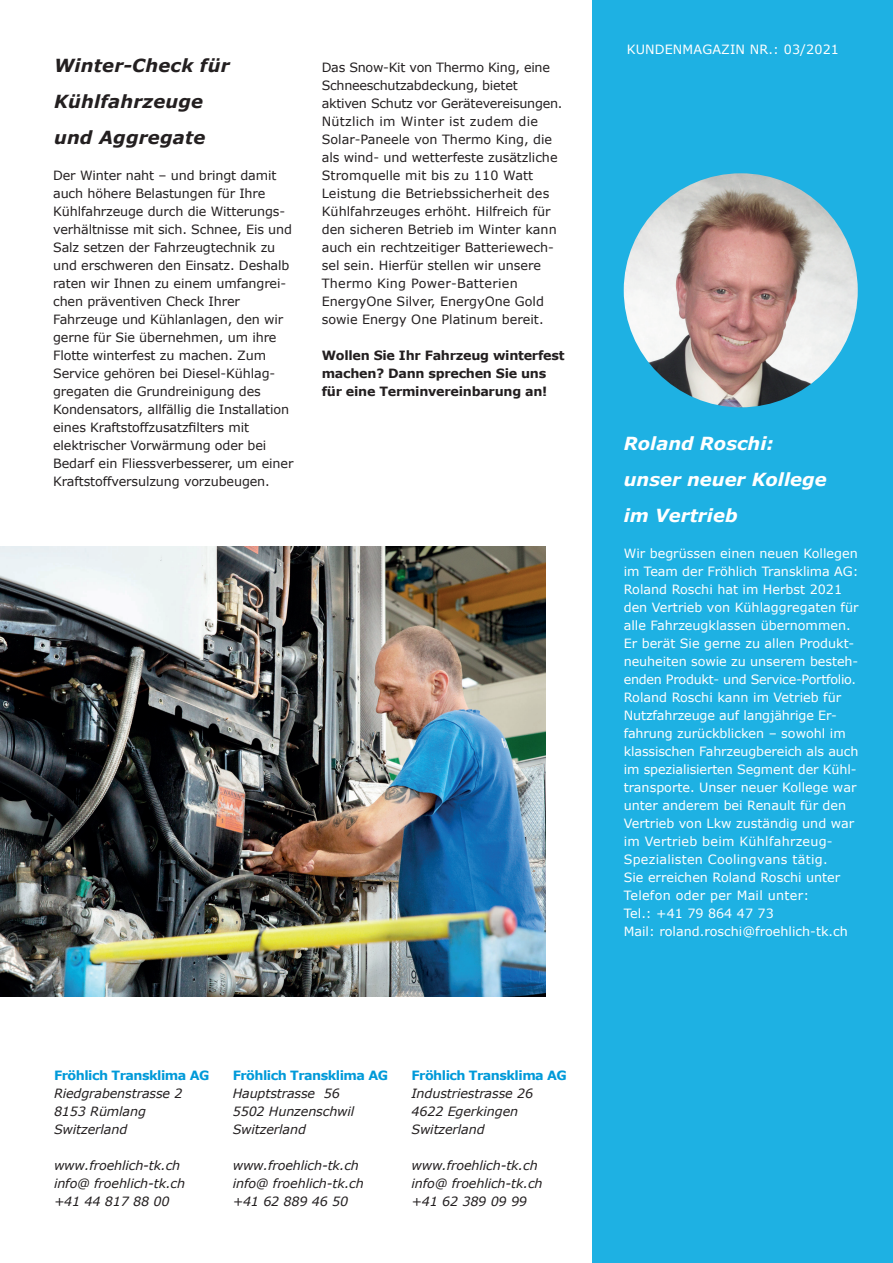
<style>
.page{position:relative;width:893px;height:1263px;background:#fff}
.page>*{position:absolute;margin:0;border:0;box-sizing:border-box;transform-origin:0 0}
.t1{font:italic 700 18px/36px "Verdana";color:#fff}
.t2{font:italic 700 18px/36px "Verdana";letter-spacing:.01em;color:#231f20}
.t3{font:12.75px/18px "Verdana";letter-spacing:-.01em;color:#231f20}
.t4{font:12.75px/18px "Verdana";color:#fff}
.t5{font:italic 12.75px/18px "Verdana";letter-spacing:-.01em;color:#231f20}
.t6{font:700 12.75px/18px "Verdana";letter-spacing:-.02em;color:#231f20}
.t7{font:700 12.75px "Verdana";letter-spacing:-.04em;color:#009ad9}
</style>
<div class="page">
<div style="left:592px;top:0;width:301px;height:1263px;background:#1eb1e3"></div>
<img style="left:624px;top:173px;width:234px;height:234px;border-radius:117px">
<img style="left:0;top:547px;width:546px;height:450px">
<h1 class="t2" style="left:54px;top:48px;width:177px">Winter-Check für<br>Kühlfahrzeuge und Aggregate</h1>
<p class="t3" style="left:53px;top:166px;width:242px">Der Winter naht – und bringt damit auch höhere Belastungen für Ihre Kühlfahrzeuge durch die Witterungs&shy;verhältnisse mit sich. Schnee, Eis und Salz setzen der Fahrzeugtechnik zu und erschweren den Einsatz. Deshalb raten wir Ihnen zu einem umfangrei&shy;chen präventiven Check Ihrer Fahrzeuge und Kühlanlagen, den wir gerne für Sie übernehmen, um ihre Flotte winterfest zu machen. Zum Service gehören bei Diesel-Kühlag&shy;gregaten die Grundreinigung des Kondensators, allfällig die Installation eines Kraftstoffzusatzfilters mit elektrischer Vorwärmung oder bei Bedarf ein Fliessverbesserer, um einer Kraftstoffversulzung vorzubeugen.</p>
<p class="t3" style="left:322px;top:58px;width:242px">Das Snow-Kit von Thermo King, eine Schneeschutzabdeckung, bietet aktiven Schutz vor Gerätevereisungen.<br>Nützlich im Winter ist zudem die Solar-Paneele von Thermo King, die als wind- und wetterfeste zusätzliche Stromquelle mit bis zu 110 Watt Leistung die Betriebssicherheit des Kühlfahrzeuges erhöht. Hilfreich für den sicheren Betrieb im Winter kann auch ein rechtzeitiger Batteriewech&shy;sel sein. Hierfür stellen wir unsere Thermo King Power-Batterien EnergyOne Silver, EnergyOne Gold sowie Energy One Platinum bereit.</p>
<p class="t6" style="left:322px;top:347px;width:244px">Wollen Sie Ihr Fahrzeug winterfest machen? Dann sprechen Sie uns für eine Terminvereinbarung an!</p>
<p class="t7" style="left:54px;top:1067px;width:157px">Fröhlich Transklima AG</p>
<p class="t5" style="left:54px;top:1085px;width:130px">Riedgrabenstrasse 2<br>8153 Rümlang<br>Switzerland</p>
<p class="t5" style="left:54px;top:1157px;width:133px">www.froehlich-tk.ch info@ froehlich-tk.ch +41 44 817 88 00</p>
<p class="t7" style="left:233px;top:1067px;width:157px">Fröhlich Transklima AG</p>
<p class="t5" style="left:233px;top:1085px;width:123px">Hauptstrasse 56<br>5502 Hunzenschwil<br>Switzerland</p>
<p class="t5" style="left:233px;top:1157px;width:133px">www.froehlich-tk.ch info@ froehlich-tk.ch +41 62 889 46 50</p>
<p class="t7" style="left:411px;top:1067px;width:157px">Fröhlich Transklima AG</p>
<p class="t5" style="left:411px;top:1085px;width:123px">Industriestrasse 26<br>4622 Egerkingen<br>Switzerland</p>
<p class="t5" style="left:411px;top:1157px;width:133px">www.froehlich-tk.ch info@ froehlich-tk.ch +41 62 389 09 99</p>
<p class="t4" style="left:627px;top:40px;width:214px">KUNDENMAGAZIN NR.: 03/2021</p>
<h1 class="t1" style="left:624px;top:426px;width:205px">Roland Roschi: unser neuer Kollege im Vertrieb</h1>
<p class="t4" style="left:624px;top:544px;width:236px">Wir begrüssen einen neuen Kollegen im Team der Fröhlich Transklima AG:<br>Roland Roschi hat im Herbst 2021 den Vertrieb von Kühlaggregaten für alle Fahrzeugklassen übernommen.<br>Er berät Sie gerne zu allen Produkt&shy;neuheiten sowie zu unserem besteh&shy;enden Produkt- und Service-Portfolio.<br>Roland Roschi kann im Vetrieb für Nutzfahrzeuge auf langjährige Er&shy;fahrung zurückblicken – sowohl im klassischen Fahrzeugbereich als auch im spezialisierten Segment der Kühl&shy;transporte. Unser neuer Kollege war unter anderem bei Renault für den Vertrieb von Lkw zuständig und war im Vertrieb beim Kühlfahrzeug-Spezialisten Coolingvans tätig.<br>Sie erreichen Roland Roschi unter Telefon oder per Mail unter:<br>Tel.: +41 79 864 47 73<br>Mail: roland.roschi@froehlich-tk.ch</p>
</div>
